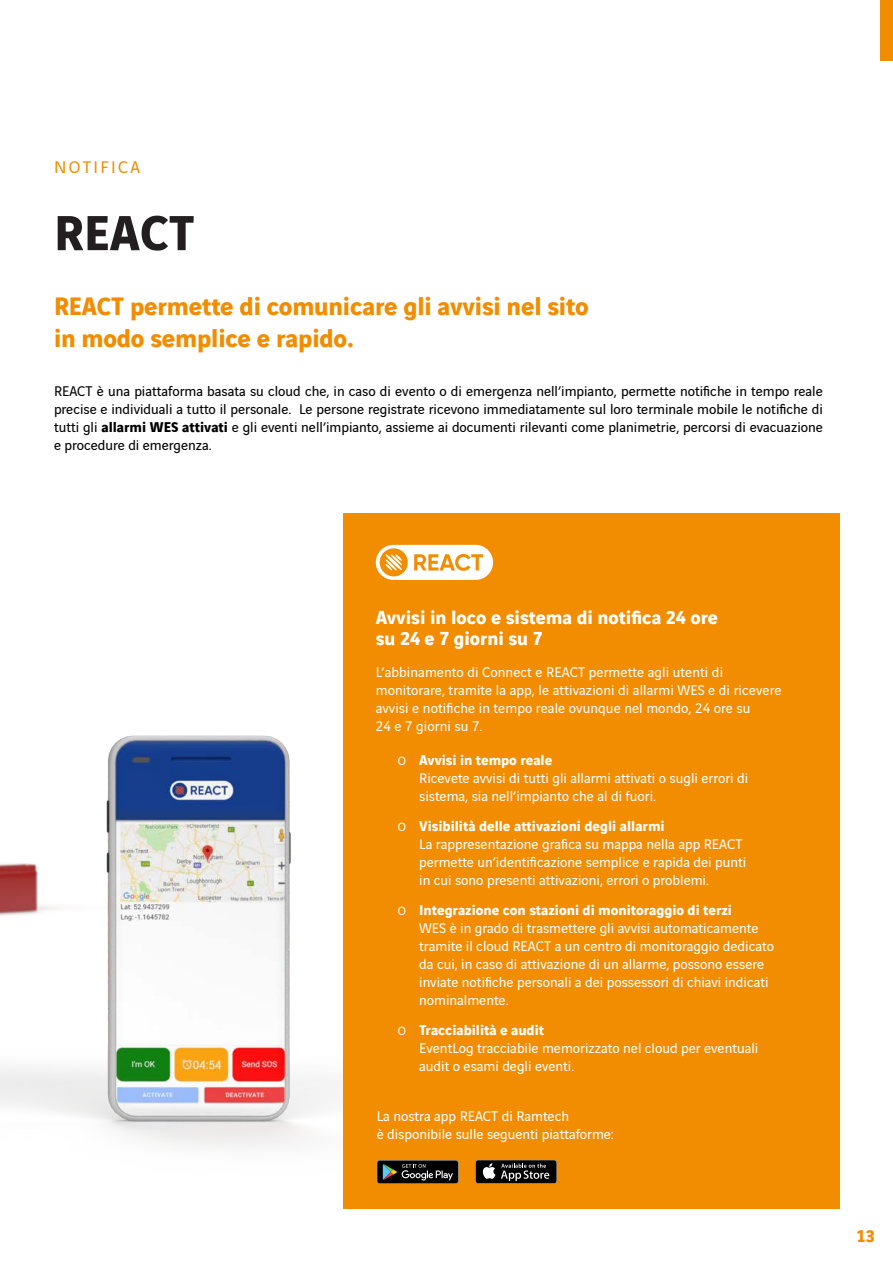
<style>
.page{position:relative;width:893px;height:1263px;background:#fff}
.page>*{position:absolute;margin:0;border:0;box-sizing:border-box;transform-origin:0 0}
.t1{font:700 52.5px "Vinci Sans";color:#231f20}
.t2{font:700 26.7px/32.1px "Vinci Sans";letter-spacing:-.005em;color:#f28c00}
.t3{font:700 19.95px/21px "Vinci Sans";color:#fff}
.t4{font:18px "Vinci Sans";letter-spacing:.13em;color:#f28c00}
.t5{font:700 18px "Vinci Sans";color:#f28c00}
.Body_Copy{font:15px/18px "Vinci Sans";color:#fff}
.Body{font:15px/18px "Vinci Sans";color:#000;text-align:justify}
.s1{font-weight:700}
.s2{font-size:12.75px}
</style>
<div class="page">
<div style="left:880px;top:0;width:13px;height:60px;background:#f28c00"></div>
<img style="left:0;top:513px;width:564px;height:696px">
<div style="left:344px;top:514px;width:496px;height:695px;background:#f28c00"></div>
<svg style="left:376px;top:545px;width:117px;height:35px"></svg>
<svg style="left:377px;top:1160px;width:82px;height:24px;background:#2c2c2a"></svg>
<svg style="left:475px;top:1160px;width:82px;height:24px;background:#373534"></svg>
<h1 class="t4" style="left:54px;top:153px;width:88px">NOTIFICA</h1>
<h1 class="t1" style="left:54px;top:191px;width:142px">REACT</h1>
<h2 class="t2" style="left:54px;top:287px;width:536px">REACT permette di comunicare gli avvisi nel sito in modo semplice e rapido.</h2>
<p class="Body" style="left:54px;top:381px;width:770px">REACT è una piattaforma basata su cloud che, in caso di evento o di emergenza nell’impianto, permette notifiche in tempo reale precise e individuali a tutto il personale. Le persone registrate ricevono immediatamente sul loro terminale mobile le notifiche di tutti gli <span class="s1">allarmi WES attivati</span> e gli eventi nell’impianto, assieme ai documenti rilevanti come planimetrie, percorsi di evacuazione e procedure di emergenza.</p>
<h2 class="t3" style="left:376px;top:605px;width:344px">Avvisi in loco e sistema di notifica 24 ore su 24 e 7 giorni su 7</h2>
<p class="Body_Copy" style="left:376px;top:662px;width:407px">L’abbinamento di Connect e REACT permette agli utenti di monitorare, tramite la app, le attivazioni di allarmi WES e di ricevere avvisi e notifiche in tempo reale ovunque nel mondo, 24 ore su<br>24 e 7 giorni su 7.</p>
<p class="Body_Copy" style="left:419px;top:750px;width:330px;text-indent:-21px"><span class="s2">O</span> <span class="s1">Avvisi in tempo reale<br></span>Ricevete avvisi di tutti gli allarmi attivati o sugli errori di sistema, sia nell’impianto che al di fuori.</p>
<p class="Body_Copy" style="left:419px;top:816px;width:329px;text-indent:-21px"><span class="s2">O</span> <span class="s1">Visibilità delle attivazioni degli allarmi<br></span>La rappresentazione grafica su mappa nella app REACT permette un’identificazione semplice e rapida dei punti in cui sono presenti attivazioni, errori o problemi.</p>
<p class="Body_Copy" style="left:419px;top:900px;width:356px;text-indent:-21px"><span class="s2">O</span> <span class="s1">Integrazione con stazioni di monitoraggio di terzi<br></span>WES è in grado di trasmettere gli avvisi automaticamente tramite il cloud REACT a un centro di monitoraggio dedicato da cui, in caso di attivazione di un allarme, possono essere inviate notifiche personali a dei possessori di chiavi indicati nominalmente.</p>
<p class="Body_Copy" style="left:419px;top:1020px;width:341px;text-indent:-21px"><span class="s2">O</span> <span class="s1">Tracciabilità e audit<br></span>EventLog tracciabile memorizzato nel cloud per eventuali audit o esami degli eventi.</p>
<p class="Body_Copy" style="left:377px;top:1106px;width:239px">La nostra app REACT di Ramtech<br>è disponibile sulle seguenti piattaforme:</p>
<p class="t5" style="left:857px;top:1222px;width:19px">13</p>
</div>
